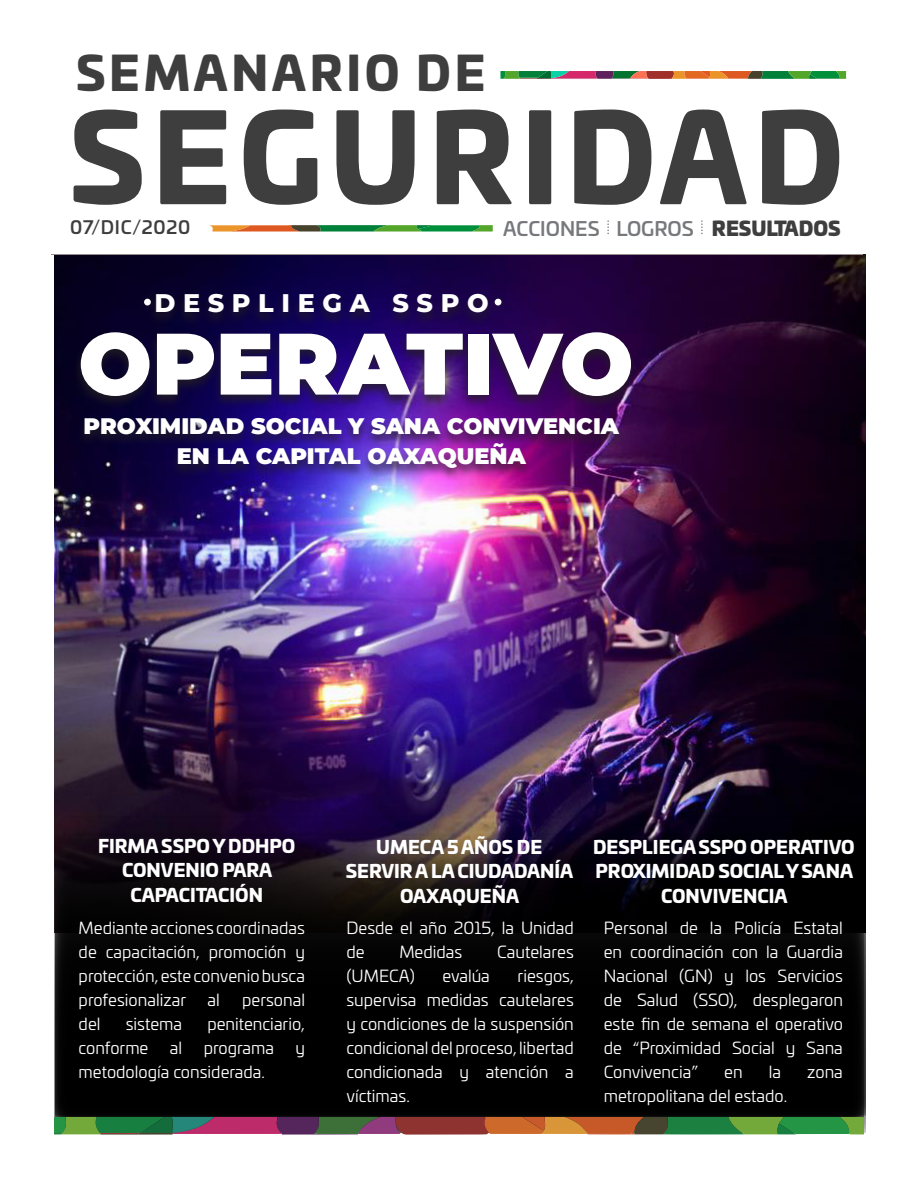
<style>
.page{position:relative;width:918px;height:1188px;background:#fff}
.page>*{position:absolute;margin:0;border:0;box-sizing:border-box;transform-origin:0 0}
.t1{font:900 120px "Univia Pro";letter-spacing:.06em;color:#3e3e3f}
.t2{font:900 87px "Montserrat";color:#fff}
.t3{font:900 46.5px "Univia Pro";letter-spacing:.08em;color:#3e3e3f}
.t4{font:800 25.5px "Montserrat";letter-spacing:.3em;color:#fff}
.t5{font:900 22.5px "Montserrat";color:#fff}
.t6{font:500 19.5px "Univia Pro";color:#76787b}
.t7{font:900 18px/24.6px "Univia Pro";color:#fff;text-align:center}
.t8{font:500 18px "Univia Pro";letter-spacing:.04em;color:#3e3e3f}
.t9{font:16.5px/24px "Univia Pro";color:#fff;text-align:justify}
.s1{font-weight:900;color:#3e3e3f}
</style>
<div class="page">
<img style="left:54px;top:255px;width:811px;height:547px">
<img style="left:55px;top:802px;width:810px;height:313px">
<svg style="left:500px;top:71px;width:346px;height:8px;background:#767445"></svg>
<svg style="left:210px;top:225px;width:283px;height:7px;background:#6b8e47"></svg>
<svg style="left:607px;top:220px;width:2px;height:14px"></svg>
<svg style="left:701px;top:220px;width:2px;height:14px"></svg>
<svg style="left:54px;top:1117px;width:810px;height:18px;background:#746c4a"></svg>
<div style="left:72px;top:330px;width:567px;height:80px;background:#231f20;opacity:.75"></div>
<div style="left:147px;top:292px;width:348px;height:35px;background:#231f20;opacity:.75"></div>
<div style="left:137px;top:292px;width:22px;height:22px;background:#090326"></div>
<div style="left:144px;top:299px;width:7px;height:6px;border:2px solid #fff;border-radius:50%"></div>
<div style="left:487px;top:292px;width:22px;height:22px;background:#1e0248"></div>
<svg style="left:495px;top:299px;width:6px;height:6px"></svg>
<div style="left:76px;top:416px;width:550px;height:66px;background:#231f20;opacity:.75"></div>
<p class="t3" style="left:76px;top:35px;width:411px">SEMANARIO DE</p>
<p class="t1" style="left:69px;top:59px;width:776px">SEGURIDAD</p>
<p class="t8" style="left:70px;top:214px;width:122px">07/DIC/2020</p>
<p class="t6" style="left:503px;top:213px;width:339px">ACCIONES LOGROS <span class="s1">RESULTADOS</span></p>
<p class="t4" style="left:154px;top:284px;width:336px">DESPLIEGA SSPO</p>
<p class="t2" style="left:78px;top:298px;width:557px">OPERATIVO</p>
<p class="t5" style="left:84px;top:409px;width:537px">PROXIMIDAD SOCIAL Y SANA CONVIVENCIA</p>
<p class="t5" style="left:177px;top:439px;width:351px">EN LA CAPITAL OAXAQUEÑA</p>
<p class="t7" style="left:98px;top:832px;width:199px">FIRMA SSPO Y DDHPO<br>CONVENIO PARA<br>CAPACITACIÓN</p>
<p class="t7" style="left:346px;top:833px;width:229px">UMECA 5 AÑOS DE<br>SERVIR A LA CIUDADANÍA<br>OAXAQUEÑA</p>
<p class="t9" style="left:79px;top:915px;width:228px">Mediante acciones coordinadas de capacitación, promoción y protección, este convenio busca profesionalizar</p>
<p class="t9" style="left:208px;top:987px;width:14px">al</p>
<p class="t9" style="left:242px;top:987px;width:64px">personal</p>
<p class="t9" style="left:79px;top:1011px;width:23px">del</p>
<p class="t9" style="left:126px;top:1011px;width:58px">sistema</p>
<p class="t9" style="left:207px;top:1011px;width:99px">penitenciario,</p>
<p class="t9" style="left:79px;top:1035px;width:71px">conforme</p>
<p class="t9" style="left:170px;top:1035px;width:14px">al</p>
<p class="t9" style="left:204px;top:1035px;width:72px">programa</p>
<p class="t9" style="left:295px;top:1035px;width:11px">y</p>
<p class="t9" style="left:79px;top:1059px;width:188px">metodología considerada.</p>
<p class="t9" style="left:346px;top:915px;width:229px">Desde el año 2015, la Unidad de</p>
<p class="t9" style="left:399px;top:939px;width:64px">Medidas</p>
<p class="t9" style="left:497px;top:939px;width:78px">Cautelares</p>
<p class="t9" style="left:346px;top:963px;width:70px">(UMECA)</p>
<p class="t9" style="left:443px;top:963px;width:49px">evalúa</p>
<p class="t9" style="left:346px;top:963px;width:229px;text-indent:171px">riesgos, supervisa medidas cautelares y condiciones de la suspensión condicional del proceso, libertad condicionada y atención a víctimas.</p>
<p class="t7" style="left:593px;top:833px;width:263px">DESPLIEGA SSPO OPERATIVO</p>
<p class="t7" style="left:596px;top:858px;width:259px">PROXIMIDAD SOCIAL Y SANA<br>CONVIVENCIA</p>
<p class="t9" style="left:604px;top:915px;width:241px">Personal de la Policía Estatal en coordinación con la Guardia Nacional (GN) y los Servicios de Salud (SSO), desplegaron este fin de semana el operativo de “Proximidad Social y Sana Convivencia”</p>
<p class="t9" style="left:724px;top:1059px;width:20px">en</p>
<p class="t9" style="left:769px;top:1059px;width:14px">la</p>
<p class="t9" style="left:807px;top:1059px;width:37px">zona</p>
<p class="t9" style="left:604px;top:1083px;width:185px">metropolitana del estado.</p>
</div>
